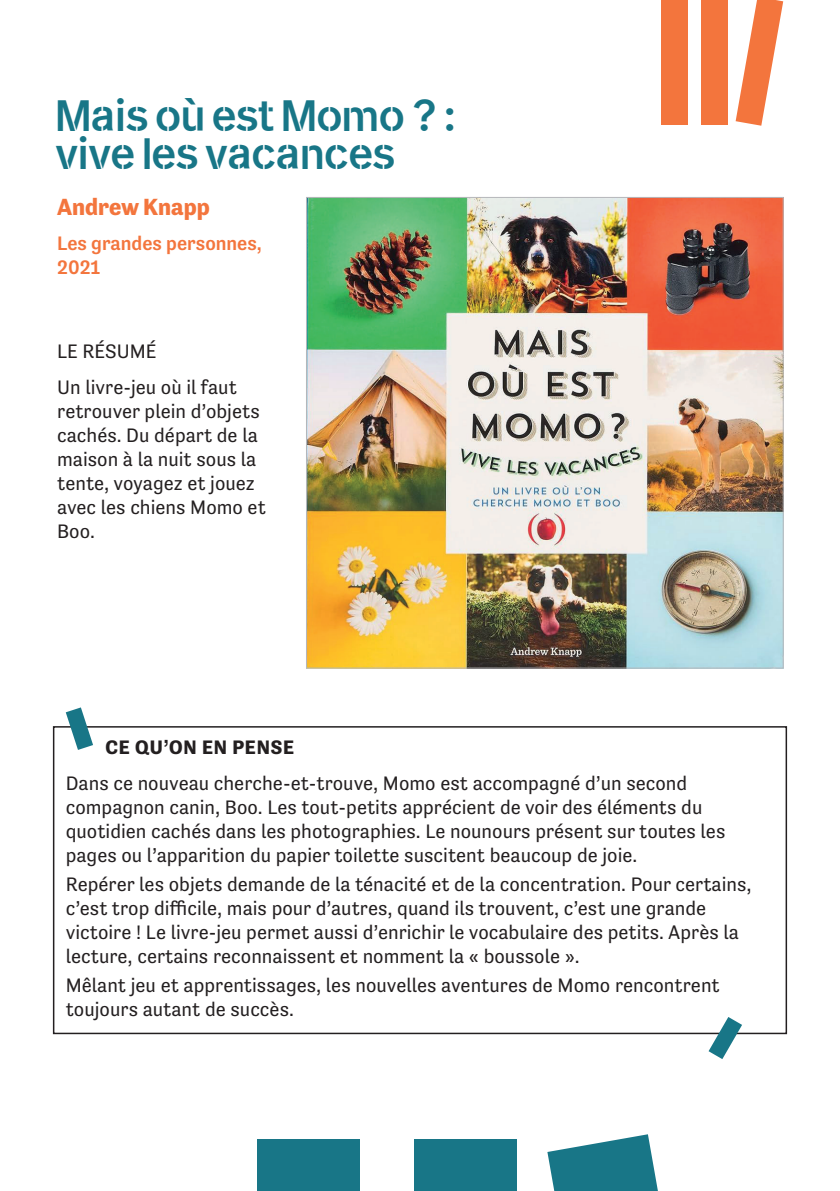
<style>
.page{position:relative;width:840px;height:1191px;background:#fff}
.page>*{position:absolute;margin:0;border:0;box-sizing:border-box;transform-origin:0 0}
.t1{font:44px/38px "Dome";color:#187687}
.t2{font:700 24px "Tenso";color:#f3753d}
.t3{font:20px/24px "Tenso";color:#231f20}
.t4{font:500 20px/24px "Tenso";color:#f3753d}
.t5{font:700 20px "Tenso";letter-spacing:.04em;color:#231f20}
</style>
<div class="page">
<div style="left:53px;top:726px;width:733px;height:308px;border:2px solid #231f20"></div>
<svg style="left:708px;top:1017px;width:33px;height:42px"></svg>
<svg style="left:66px;top:707px;width:27px;height:43px"></svg>
<img style="left:308px;top:199px;width:473px;height:467px">
<div style="left:257px;top:1139px;width:102px;height:52px;background:#187687"></div>
<div style="left:414px;top:1139px;width:102px;height:52px;background:#187687"></div>
<svg style="left:547px;top:1134px;width:110px;height:57px"></svg>
<div style="left:661px;top:0;width:26px;height:124px;background:#f3753d"></div>
<div style="left:701px;top:0;width:26px;height:124px;background:#f3753d"></div>
<svg style="left:735px;top:0;width:47px;height:126px"></svg>
<h1 class="t1" style="left:56px;top:97px;width:401px">Mais où est Momo ? : vive les vacances</h1>
<p class="t2" style="left:57px;top:193px;width:154px">Andrew Knapp</p>
<p class="t4" style="left:57px;top:231px;width:206px">Les grandes personnes,<br>2021</p>
<p class="t3" style="left:57px;top:333px;width:181px;line-height:36px">LE RÉSUMÉ<br>Un livre-jeu où il faut</p>
<p class="t3" style="left:57px;top:399px;width:210px">retrouver plein d’objets cachés. Du départ de la maison à la nuit sous la tente, voyagez et jouez avec les chiens Momo et<br>Boo.</p>
<p class="t5" style="left:105px;top:736px;width:190px">CE QU’ON EN PENSE</p>
<p class="t3" style="left:66px;top:771px;width:660px">Dans ce nouveau cherche-et-trouve, Momo est accompagné d’un second compagnon canin, Boo. Les tout-petits apprécient de voir des éléments du quotidien cachés dans les photographies. Le nounours présent sur toutes les pages ou l’apparition du papier toilette suscitent beaucoup de joie.</p>
<p class="t3" style="left:66px;top:872px;width:687px">Repérer les objets demande de la ténacité et de la concentration. Pour certains, c’est trop difficile, mais pour d’autres, quand ils trouvent, c’est une grande victoire ! Le livre-jeu permet aussi d’enrichir le vocabulaire des petits. Après la lecture, certains reconnaissent et nomment la « boussole ».</p>
<p class="t3" style="left:66px;top:972px;width:655px">Mêlant jeu et apprentissages, les nouvelles aventures de Momo rencontrent toujours autant de succès.</p>
</div>
